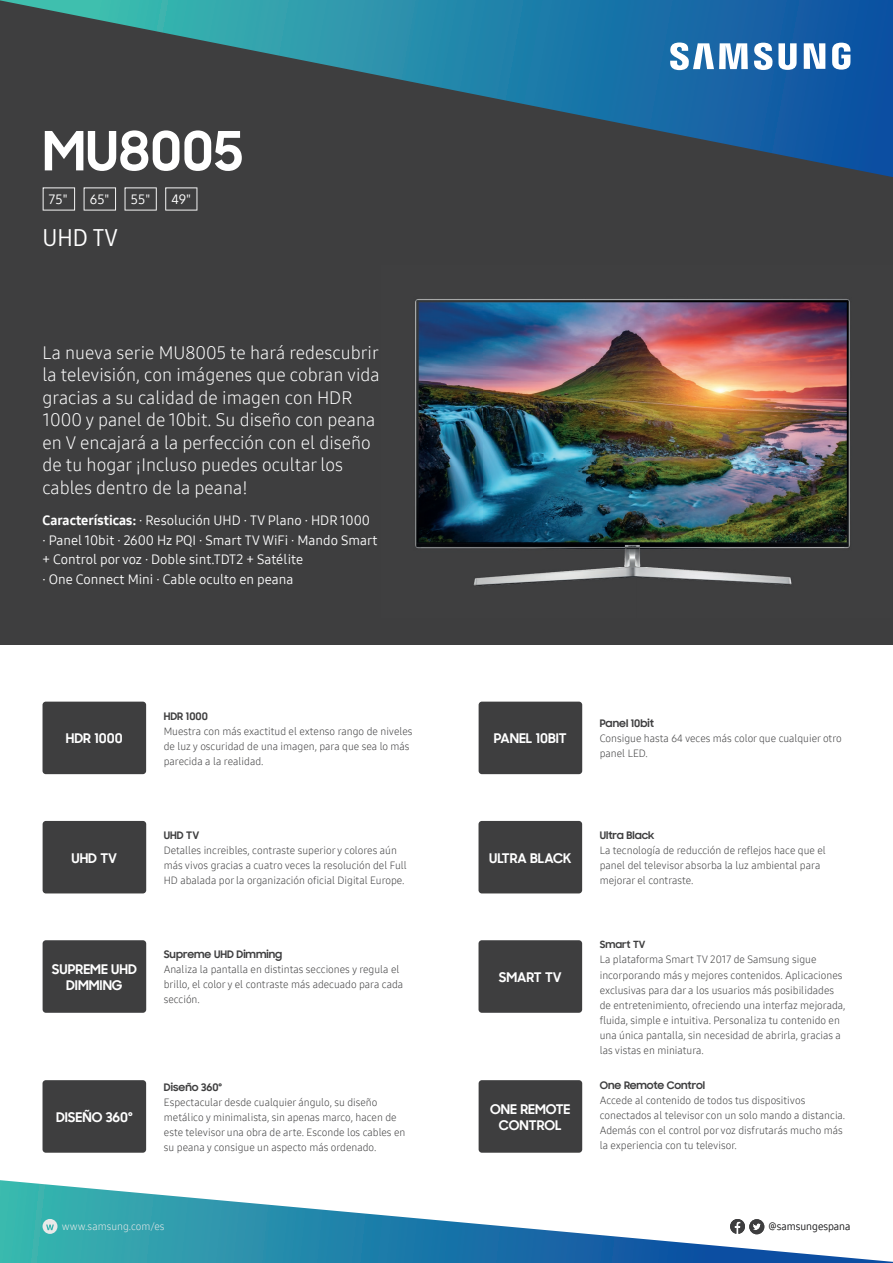
<style>
.page{position:relative;width:893px;height:1263px;background:#fff}
.page>*{position:absolute;margin:0;border:0;box-sizing:border-box;transform-origin:0 0}
.t1{font:700 54px "Samsung Sharp Sans";color:#fff}
.t2{font:24px "Samsung One 450 C";color:#fff}
.t3{font:18px/22.5px "Samsung One 300";color:#fff}
.t4{font:13.5px/19.5px "Samsung One 400";color:#fff}
.t5{font:700 13.5px/16.2px "Samsung Sharp Sans";color:#fff;text-align:center}
.t6{font:13.5px "Samsung One 450";color:#fff}
.t7{font:10.5px/15px "Samsung One 300";color:#3e3e3f}
.t8{font:700 10.5px "Samsung Sharp Sans";color:#3e3e3f}
.t9{font:10.5px "Samsung One 300";color:#e9e9e9}
.t10{font:700 10.05px "Samsung Sharp Sans";color:#3e3e3f}
.s1{font-family:"Samsung One 800"}
</style>
<div class="page">
<div style="left:0;top:0;width:893px;height:644px;background:#3e3e3f"></div>
<svg style="left:0;top:0;width:893px;height:177px"></svg>
<svg style="left:670px;top:43px;width:180px;height:27px;background:#95b6d6"></svg>
<svg style="left:0;top:1180px;width:893px;height:83px"></svg>
<svg style="left:43px;top:1219px;width:14px;height:15px"></svg>
<svg style="left:730px;top:1219px;width:34px;height:15px"></svg>
<svg style="left:165px;top:187px;width:32px;height:24px"></svg>
<svg style="left:125px;top:187px;width:32px;height:24px"></svg>
<svg style="left:84px;top:187px;width:32px;height:24px"></svg>
<svg style="left:43px;top:187px;width:32px;height:24px"></svg>
<div style="left:43px;top:702px;width:103px;height:72px;background:#3e3e3f;border-radius:3px"></div>
<div style="left:479px;top:702px;width:103px;height:72px;background:#3e3e3f;border-radius:3px"></div>
<div style="left:43px;top:940px;width:103px;height:73px;background:#3e3e3f;border-radius:3px"></div>
<div style="left:478px;top:940px;width:104px;height:73px;background:#3e3e3f;border-radius:3px"></div>
<div style="left:479px;top:1080px;width:103px;height:73px;background:#3e3e3f;border-radius:3px"></div>
<div style="left:43px;top:1080px;width:103px;height:73px;background:#3e3e3f;border-radius:3px"></div>
<img style="left:415px;top:299px;width:435px;height:287px">
<div style="left:478px;top:821px;width:104px;height:72px;background:#3e3e3f;border-radius:3px"></div>
<div style="left:43px;top:821px;width:103px;height:72px;background:#3e3e3f;border-radius:3px"></div>
<h1 class="t1" style="left:43px;top:111px;width:202px">MU8005</h1>
<p class="t6" style="left:49px;top:190px;width:20px">75"</p>
<p class="t6" style="left:90px;top:190px;width:21px">65"</p>
<p class="t6" style="left:131px;top:190px;width:21px">55"</p>
<p class="t6" style="left:172px;top:190px;width:21px">49"</p>
<h2 class="t2" style="left:43px;top:222px;width:77px">UHD TV</h2>
<p class="t3" style="left:43px;top:341px;width:339px">La nueva serie MU8005 te hará redescubrir la televisión, con imágenes que cobran vida gracias a su calidad de imagen con HDR 1000 y panel de 10bit. Su diseño con peana en V encajará a la perfección con el diseño de tu hogar ¡Incluso puedes ocultar los cables dentro de la peana!</p>
<p class="t4" style="left:43px;top:510px;width:337px"><span class="s1">Características:</span> · Resolución UHD · TV Plano · HDR 1000<br>· Panel 10bit · 2600 Hz PQI · Smart TV WiFi · Mando Smart + Control por voz · Doble sint.TDT2 + Satélite<br>· One Connect Mini · Cable oculto en peana</p>
<p class="t5" style="left:66px;top:730px;width:58px">HDR 1000</p>
<p class="t5" style="left:72px;top:849px;width:47px">UHD TV</p>
<p class="t8" style="left:164px;top:708px;width:46px">HDR 1000</p>
<p class="t7" style="left:164px;top:723px;width:250px">Muestra con más exactitud el extenso rango de niveles de luz y oscuridad de una imagen, para que sea lo más parecida a la realidad.</p>
<p class="t5" style="left:494px;top:730px;width:74px">PANEL 10BIT</p>
<p class="t8" style="left:164px;top:827px;width:37px">UHD TV</p>
<p class="t7" style="left:164px;top:843px;width:245px">Detalles increibles, contraste superior y colores aún más vivos gracias a cuatro veces la resolución del Full<br>HD abalada por la organización oficial Digital Europe.</p>
<p class="t5" style="left:489px;top:849px;width:84px">ULTRA BLACK</p>
<p class="t8" style="left:164px;top:947px;width:120px">Supreme UHD Dimming</p>
<p class="t7" style="left:164px;top:962px;width:241px">Analiza la pantalla en distintas secciones y regula el brillo, el color y el contraste más adecuado para cada sección.</p>
<p class="t5" style="left:52px;top:960px;width:86px">SUPREME UHD<br>DIMMING</p>
<p class="t5" style="left:499px;top:968px;width:65px">SMART TV</p>
<p class="t5" style="left:56px;top:1108px;width:78px">DISEÑO 360º</p>
<p class="t8" style="left:164px;top:1079px;width:60px">Diseño 360º</p>
<p class="t7" style="left:164px;top:1094px;width:243px">Espectacular desde cualquier ángulo, su diseño metálico y minimalista, sin apenas marco, hacen de este televisor una obra de arte. Esconde los cables en su peana y consigue un aspecto más ordenado.</p>
<p class="t5" style="left:490px;top:1100px;width:82px">ONE REMOTE<br>CONTROL</p>
<p class="t8" style="left:600px;top:716px;width:56px">Panel 10bit</p>
<p class="t7" style="left:600px;top:731px;width:244px">Consigue hasta 64 veces más color que cualquier otro panel LED.</p>
<p class="t8" style="left:600px;top:827px;width:56px">Ultra Black</p>
<p class="t7" style="left:600px;top:843px;width:228px">La tecnología de reducción de reflejos hace que el panel del televisor absorba la luz ambiental para mejorar el contraste.</p>
<p class="t10" style="left:600px;top:937px;width:47px">Smart TV</p>
<p class="t7" style="left:600px;top:952px;width:247px">La plataforma Smart TV 2017 de Samsung sigue incorporando más y mejores contenidos. Aplicaciones exclusivas para dar a los usuarios más posibilidades de entretenimiento, ofreciendo una interfaz mejorada, fluida, simple e intuitiva. Personaliza tu contenido en una única pantalla, sin necesidad de abrirla, gracias a las vistas en miniatura.</p>
<p class="t8" style="left:600px;top:1077px;width:107px">One Remote Control</p>
<p class="t7" style="left:600px;top:1092px;width:247px">Accede al contenido de todos tus dispositivos conectados al televisor con un solo mando a distancia.<br>Además con el control por voz disfrutarás mucho más la experiencia con tu televisor.</p>
<p class="t9" style="left:62px;top:1219px;width:104px">www.samsung.com/es</p>
<p class="t7" style="left:769px;top:1219px;width:83px">@samsungespana</p>
</div>
